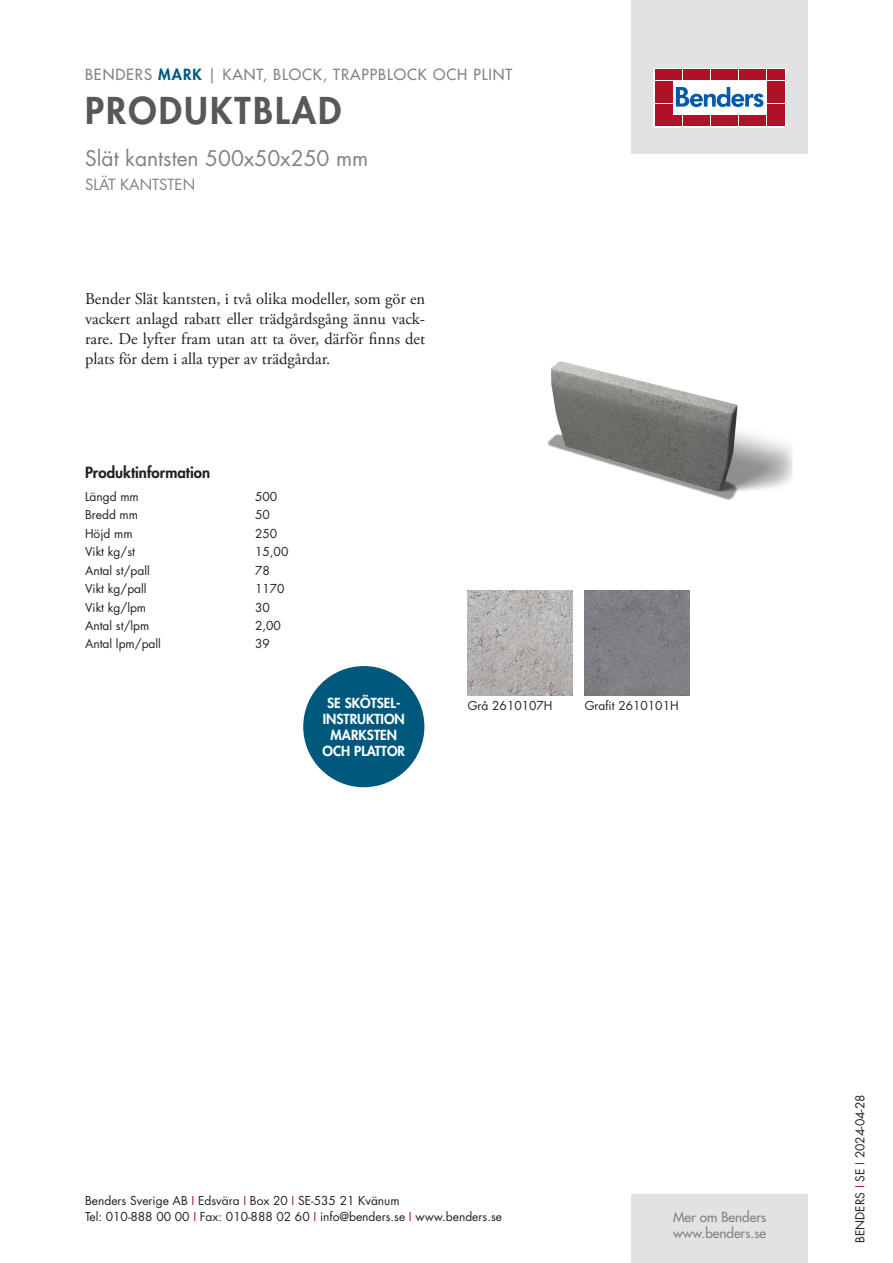
<style>
.page{position:relative;width:893px;height:1263px;background:#fff}
.page>*{position:absolute;margin:0;border:0;box-sizing:border-box;transform-origin:0 0}
.t1{font:800 36px "Futura Std";letter-spacing:.06em;color:#57585a}
.t2{font:21px "Futura Std";color:#808285}
.t3{font:16.5px/19.8px "Adobe Garamond Pro";color:#231f20;text-align:justify}
.t4{font:500 15px "Futura Std";letter-spacing:.06em;color:#808285}
.t5{font:800 15px "Futura Std";color:#231f20}
.t6{font:15px "Futura Std";color:#808285}
.t7{font:800 13.5px/16.2px "Futura Std";color:#fff;text-align:center}
.t8{font:500 13.5px/16.2px "Futura Std";color:#808285}
.t9{font:12px/16.5px "Futura Std";color:#231f20}
.s1{font-weight:800;color:#00597d}
.s2{color:#ae1229}
</style>
<div class="page">
<div style="left:631px;top:0;width:177px;height:153px;background:#e1e2e4"></div>
<div style="left:631px;top:1195px;width:177px;height:68px;background:#e1e2e4"></div>
<svg style="left:656px;top:70px;width:128px;height:55px;background:#ebc6cb"></svg>
<div style="left:654px;top:68px;width:132px;height:59px;border:1px solid #fff"></div>
<div style="left:655px;top:70px;width:8px;height:10px;background:#ae1229"></div>
<div style="left:664px;top:70px;width:8px;height:10px;background:#ae1229"></div>
<div style="left:655px;top:81px;width:8px;height:10px;background:#ae1229"></div>
<div style="left:664px;top:81px;width:8px;height:10px;background:#ae1229"></div>
<div style="left:655px;top:93px;width:8px;height:10px;background:#ae1229"></div>
<div style="left:664px;top:93px;width:8px;height:10px;background:#ae1229"></div>
<div style="left:655px;top:104px;width:8px;height:11px;background:#ae1229"></div>
<div style="left:664px;top:104px;width:8px;height:11px;background:#ae1229"></div>
<div style="left:655px;top:116px;width:8px;height:10px;background:#ae1229"></div>
<div style="left:664px;top:116px;width:8px;height:10px;background:#ae1229"></div>
<div style="left:674px;top:70px;width:8px;height:10px;background:#ae1229"></div>
<div style="left:683px;top:70px;width:8px;height:10px;background:#ae1229"></div>
<div style="left:692px;top:70px;width:8px;height:10px;background:#ae1229"></div>
<div style="left:702px;top:70px;width:8px;height:10px;background:#ae1229"></div>
<div style="left:711px;top:70px;width:8px;height:10px;background:#ae1229"></div>
<div style="left:720px;top:70px;width:8px;height:10px;background:#ae1229"></div>
<div style="left:730px;top:70px;width:8px;height:10px;background:#ae1229"></div>
<div style="left:739px;top:70px;width:8px;height:10px;background:#ae1229"></div>
<div style="left:748px;top:70px;width:8px;height:10px;background:#ae1229"></div>
<div style="left:758px;top:70px;width:8px;height:10px;background:#ae1229"></div>
<div style="left:674px;top:116px;width:8px;height:10px;background:#ae1229"></div>
<div style="left:683px;top:116px;width:8px;height:10px;background:#ae1229"></div>
<div style="left:692px;top:116px;width:8px;height:10px;background:#ae1229"></div>
<div style="left:702px;top:116px;width:8px;height:10px;background:#ae1229"></div>
<div style="left:711px;top:116px;width:8px;height:10px;background:#ae1229"></div>
<div style="left:720px;top:116px;width:8px;height:10px;background:#ae1229"></div>
<div style="left:730px;top:116px;width:8px;height:10px;background:#ae1229"></div>
<div style="left:739px;top:116px;width:8px;height:10px;background:#ae1229"></div>
<div style="left:748px;top:116px;width:8px;height:10px;background:#ae1229"></div>
<div style="left:758px;top:116px;width:8px;height:10px;background:#ae1229"></div>
<div style="left:767px;top:70px;width:8px;height:10px;background:#ae1229"></div>
<div style="left:776px;top:70px;width:8px;height:10px;background:#ae1229"></div>
<div style="left:767px;top:81px;width:8px;height:10px;background:#ae1229"></div>
<div style="left:776px;top:81px;width:8px;height:10px;background:#ae1229"></div>
<div style="left:767px;top:93px;width:8px;height:10px;background:#ae1229"></div>
<div style="left:776px;top:93px;width:8px;height:10px;background:#ae1229"></div>
<div style="left:767px;top:104px;width:8px;height:11px;background:#ae1229"></div>
<div style="left:776px;top:104px;width:8px;height:11px;background:#ae1229"></div>
<div style="left:767px;top:116px;width:8px;height:10px;background:#ae1229"></div>
<div style="left:776px;top:116px;width:8px;height:10px;background:#ae1229"></div>
<svg style="left:676px;top:87px;width:87px;height:20px;background:#8ab3d7"></svg>
<div style="left:303px;top:666px;width:121px;height:121px;background:#00597d;border-radius:50%"></div>
<img style="left:547px;top:361px;width:246px;height:139px">
<img style="left:468px;top:590px;width:105px;height:105px">
<img style="left:585px;top:590px;width:105px;height:105px">
<p class="t4" style="left:85px;top:65px;width:429px">BENDERS <span class="s1">MARK</span> | KANT, BLOCK, TRAPPBLOCK OCH PLINT</p>
<h1 class="t1" style="left:85px;top:87px;width:258px">PRODUKTBLAD</h1>
<h2 class="t2" style="left:85px;top:144px;width:285px">Slät kantsten 500x50x250 mm</h2>
<p class="t6" style="left:85px;top:175px;width:112px">SLÄT KANTSTEN</p>
<h3 class="t3" style="left:85px;top:290px;width:342px">Bender Slät kantsten, i två olika modeller, som gör en vackert anlagd rabatt eller trädgårdsgång ännu vack&shy;rare. De lyfter fram utan att ta över, därför finns det plats för dem i alla typer av trädgårdar.</h3>
<p class="t5" style="left:85px;top:463px;width:127px">Produktinformation</p>
<p class="t9" style="left:85px;top:488px;width:55px">Längd mm</p>
<p class="t9" style="left:255px;top:488px;width:24px">500</p>
<p class="t9" style="left:85px;top:507px;width:55px">Bredd mm</p>
<p class="t9" style="left:255px;top:507px;width:16px">50</p>
<p class="t9" style="left:85px;top:525px;width:49px">Höjd mm</p>
<p class="t9" style="left:255px;top:525px;width:24px">250</p>
<p class="t9" style="left:85px;top:544px;width:51px">Vikt kg/st</p>
<p class="t9" style="left:255px;top:544px;width:35px">15,00</p>
<p class="t9" style="left:85px;top:562px;width:66px">Antal st/pall</p>
<p class="t9" style="left:255px;top:562px;width:16px">78</p>
<p class="t9" style="left:85px;top:581px;width:63px">Vikt kg/pall</p>
<p class="t9" style="left:255px;top:581px;width:31px">1170</p>
<p class="t9" style="left:85px;top:599px;width:63px">Vikt kg/lpm</p>
<p class="t9" style="left:255px;top:599px;width:16px">30</p>
<p class="t9" style="left:85px;top:617px;width:66px">Antal st/lpm</p>
<p class="t9" style="left:255px;top:617px;width:27px">2,00</p>
<p class="t9" style="left:85px;top:636px;width:77px">Antal lpm/pall</p>
<p class="t9" style="left:255px;top:636px;width:16px">39</p>
<p class="t7" style="left:323px;top:695px;width:84px">SE SKÖTSEL-<br>INSTRUKTION<br>MARKSTEN<br>OCH PLATTOR</p>
<p class="t9" style="left:468px;top:697px;width:86px">Grå 2610107H</p>
<p class="t9" style="left:585px;top:697px;width:95px">Grafit 2610101H</p>
<p class="t9" style="left:85px;top:1192px;width:418px">Benders Sverige AB <span class="s2">I</span> Edsvära <span class="s2">I</span> Box 20 <span class="s2">I</span> SE-535 21 Kvänum<br>Tel: 010-888 00 00 <span class="s2">I</span> Fax: 010-888 02 60 <span class="s2">I</span> info@benders.se <span class="s2">I</span> www.benders.se</p>
<p class="t8" style="left:673px;top:1209px;width:95px">Mer om Benders www.benders.se</p>
<p class="t9" style="left:852px;top:1243px;width:150px;rotate:-90deg">BENDERS <span class="s2">I</span> SE <span class="s2">I</span> 2024-04-28</p>
</div>
